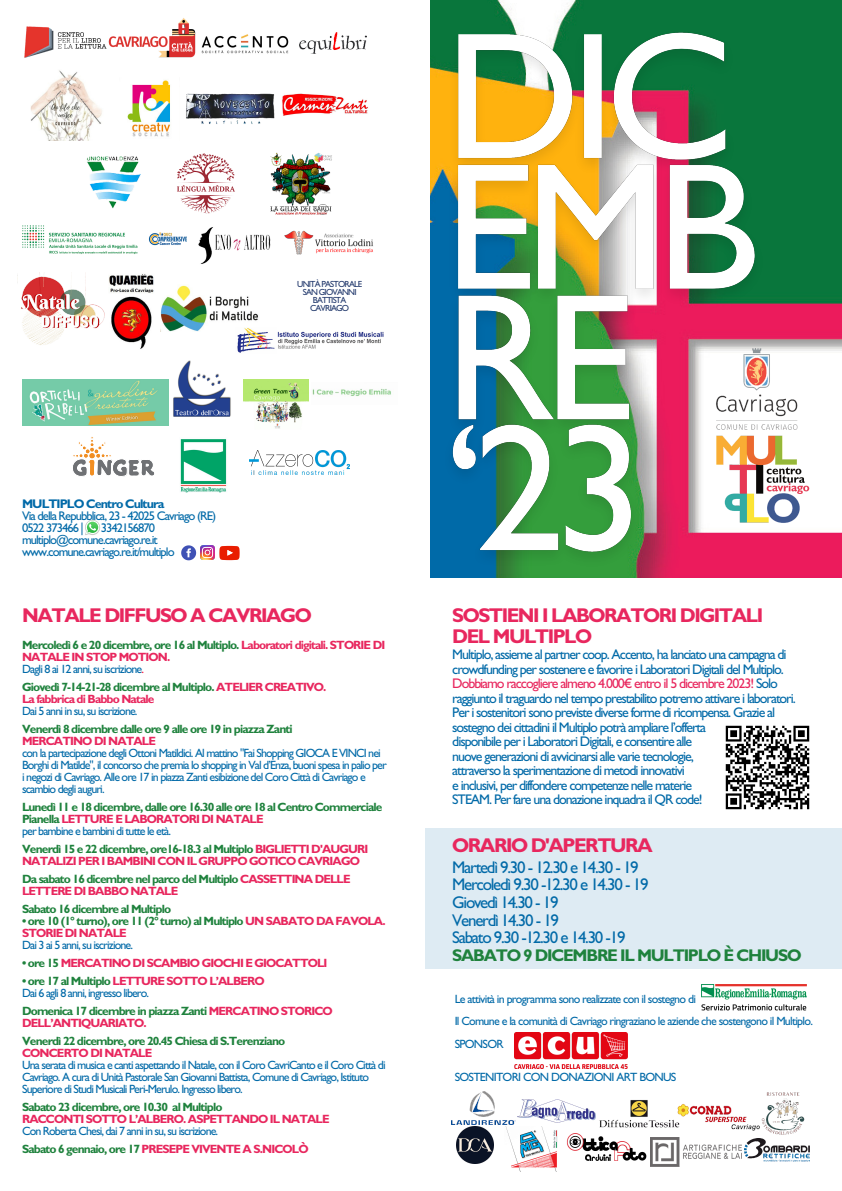
<style>
.page{position:relative;width:842px;height:1191px;background:#fff}
.page>*{position:absolute;margin:0;border:0;box-sizing:border-box;transform-origin:0 0}
.t1{font:700 20px "Gill Sans";letter-spacing:-.075em;color:#e8275e}
.t2{font:17px "Gill Sans Std";letter-spacing:-.075em;color:#026aa8}
.t3{font:700 17px "Gill Sans";letter-spacing:-.075em;color:#1f823d}
.t4{font:14px/14.5px "Gill Sans Std";letter-spacing:-.075em;color:#026aa8}
.t5{font:12.6px "Gill Sans Std";letter-spacing:-.075em;color:#026aa8}
.t6{font:700 12.6px "Gill Sans";letter-spacing:-.075em;color:#026aa8}
.t7{font:12px/12px "Gill Sans Std";letter-spacing:-.075em;color:#026aa8}
.t8{font:700 12px/12px "Gill Sans";letter-spacing:-.075em;color:#e8275e}
.t9{font:700 12px/12px "Gill Sans";letter-spacing:-.075em;color:#1f823d}
.t10{font:8.9px/7.9px "Gill Sans Std";letter-spacing:-.09em;color:#20376b;text-align:center}
.s1{color:#1f823d}
.s2{color:#ff0f39}
.s3{color:#e8275e}
</style>
<div class="page">
<svg style="left:219px;top:546px;width:21px;height:14px"></svg>
<svg style="left:181px;top:545px;width:15px;height:15px"></svg>
<img style="left:201px;top:545px;width:14px;height:14px">
<img style="left:85px;top:524px;width:15px;height:11px">
<svg style="left:86px;top:520px;width:13px;height:14px"></svg>
<img style="left:186px;top:93px;width:89px;height:31px">
<img style="left:204px;top:34px;width:85px;height:20px">
<img style="left:300px;top:32px;width:66px;height:21px">
<img style="left:270px;top:152px;width:62px;height:63px">
<img style="left:24px;top:18px;width:180px;height:40px">
<div style="left:426px;top:828px;width:416px;height:141px;background:#deebf3"></div>
<img style="left:282px;top:93px;width:86px;height:23px">
<img style="left:725px;top:725px;width:85px;height:85px">
<img style="left:30px;top:70px;width:72px;height:71px">
<img style="left:127px;top:80px;width:43px;height:57px">
<img style="left:87px;top:156px;width:54px;height:53px">
<svg style="left:73px;top:437px;width:82px;height:40px"></svg>
<img style="left:177px;top:154px;width:58px;height:60px">
<img style="left:430px;top:0;width:412px;height:577px">
<img style="left:437px;top:22px;width:335px;height:556px">
<img style="left:714px;top:346px;width:86px;height:86px">
<img style="left:714px;top:432px;width:97px;height:96px">
<img style="left:17px;top:272px;width:137px;height:77px">
<img style="left:160px;top:285px;width:98px;height:47px">
<img style="left:198px;top:227px;width:73px;height:37px">
<img style="left:250px;top:450px;width:99px;height:25px">
<img style="left:235px;top:327px;width:148px;height:26px">
<img style="left:701px;top:984px;width:106px;height:27px">
<img style="left:680px;top:1104px;width:74px;height:27px">
<img style="left:599px;top:1100px;width:81px;height:28px">
<img style="left:451px;top:1091px;width:64px;height:33px">
<img style="left:517px;top:1099px;width:78px;height:23px">
<img style="left:754px;top:1092px;width:51px;height:43px">
<img style="left:745px;top:1138px;width:65px;height:23px">
<img style="left:456px;top:1126px;width:37px;height:37px">
<img style="left:505px;top:1126px;width:52px;height:45px">
<img style="left:567px;top:1133px;width:80px;height:28px">
<img style="left:650px;top:1137px;width:91px;height:29px">
<img style="left:173px;top:360px;width:58px;height:57px">
<img style="left:244px;top:379px;width:64px;height:50px">
<img style="left:312px;top:388px;width:79px;height:8px">
<img style="left:180px;top:439px;width:47px;height:53px">
<img style="left:22px;top:379px;width:146px;height:46px">
<img style="left:22px;top:225px;width:164px;height:29px">
<img style="left:515px;top:1032px;width:112px;height:36px">
<img style="left:284px;top:230px;width:89px;height:25px">
<p class="t10" style="left:297px;top:282px;width:66px">UNITÀ PASTORALE</p>
<p class="t10" style="left:303px;top:290px;width:55px">SAN GIOVANNI<br>BATTISTA<br>CAVRIAGO</p>
<p class="t6" style="left:22px;top:499px;width:144px">MULTIPLO Centro Cultura</p>
<p class="t5" style="left:22px;top:511px;width:196px">Via della Repubblica, 23 - 42025 Cavriago (RE)</p>
<p class="t5" style="left:22px;top:523px;width:63px">0522 373466 |</p>
<p class="t5" style="left:101px;top:523px;width:56px">3342156870</p>
<p class="t5" style="left:22px;top:535px;width:137px">multiplo@comune.cavriago.re.it</p>
<p class="t5" style="left:22px;top:547px;width:154px">www.comune.cavriago.re.it/multiplo</p>
<p class="t1" style="left:22px;top:608px;width:291px">NATALE DIFFUSO A CAVRIAGO</p>
<p class="t8" style="left:22px;top:640px;width:365px"><span class="s1">Mercoledì 6 e 20 dicembre, ore 16 al Multiplo.</span> Laboratori digitali. STORIE DI<br>NATALE IN STOP MOTION.</p>
<p class="t7" style="left:22px;top:664px;width:123px">Dagli 8 ai 12 anni, su iscrizione<span class="s2">.</span></p>
<p class="t9" style="left:22px;top:682px;width:306px">Giovedì 7-14-21-28 dicembre al Multiplo. <span class="s3">ATELIER CREATIVO.</span></p>
<p class="t8" style="left:22px;top:694px;width:134px">La fabbrica di Babbo Natale</p>
<p class="t7" style="left:22px;top:706px;width:117px">Dai 5 anni in su, su iscrizione.</p>
<p class="t9" style="left:22px;top:724px;width:272px">Venerdì 8 dicembre dalle ore 9 alle ore 19 in piazza Zanti</p>
<p class="t8" style="left:22px;top:736px;width:135px">MERCATINO DI NATALE</p>
<p class="t7" style="left:22px;top:748px;width:366px">con la partecipazione degli Ottoni Matildici. Al mattino "Fai Shopping GIOCA E VINCI nei Borghi di Matilde", il concorso che premia lo shopping in Val d’Enza, buoni spesa in palio per i negozi di Cavriago. Alle ore 17 in piazza Zanti esibizione del Coro Città di Cavriago e scambio degli auguri.</p>
<p class="t9" style="left:22px;top:802px;width:362px">Lunedì 11 e 18 dicembre, dalle ore 16.30 alle ore 18 al Centro Commerciale<br>Pianella <span class="s3">LETTURE E LABORATORI DI NATALE</span></p>
<p class="t7" style="left:22px;top:826px;width:150px">per bambine e bambini di tutte le età.</p>
<p class="t8" style="left:22px;top:844px;width:348px"><span class="s1">Venerdì 15 e 22 dicembre, ore16-18.3 al Multiplo</span> BIGLIETTI D'AUGURI<br>NATALIZI PER I BAMBINI CON IL GRUPPO GOTICO CAVRIAGO</p>
<p class="t9" style="left:22px;top:874px;width:330px">Da sabato 16 dicembre nel parco del Multiplo <span class="s3">CASSETTINA DELLE<br>LETTERE DI BABBO NATALE</span></p>
<p class="t9" style="left:22px;top:904px;width:151px">Sabato 16 dicembre al Multiplo</p>
<p class="t9" style="left:22px;top:916px;width:365px">• ore 10 (1° turno), ore 11 (2° turno) al Multiplo <span class="s3">UN SABATO DA FAVOLA.<br>STORIE DI NATALE</span></p>
<p class="t7" style="left:22px;top:940px;width:112px">Dai 3 ai 5 anni, su iscrizione.</p>
<p class="t8" style="left:22px;top:958px;width:307px"><span class="s1">• ore 15</span> MERCATINO DI SCAMBIO GIOCHI E GIOCATTOLI</p>
<p class="t8" style="left:22px;top:976px;width:244px"><span class="s1">• ore 17 al Multiplo</span> LETTURE SOTTO L’ALBERO</p>
<p class="t7" style="left:22px;top:988px;width:129px">Dai 6 agli 8 anni, ingresso libero.</p>
<p class="t8" style="left:22px;top:1006px;width:312px"><span class="s1">Domenica 17 dicembre in piazza Zanti</span> MERCATINO STORICO<br>DELL’ANTIQUARIATO.</p>
<p class="t9" style="left:22px;top:1036px;width:265px">Venerdì 22 dicembre, ore 20.45 Chiesa di S.Terenziano</p>
<p class="t8" style="left:22px;top:1048px;width:132px">CONCERTO DI NATALE</p>
<p class="t7" style="left:22px;top:1060px;width:365px">Una serata di musica e canti aspettando il Natale, con il Coro CavriCanto e il Coro Città di<br>Cavriago. A cura di Unità Pastorale San Giovanni Battista, Comune di Cavriago, Istituto<br>Superiore di Studi Musicali Peri-Merulo. Ingresso libero.</p>
<p class="t9" style="left:22px;top:1102px;width:202px">Sabato 23 dicembre, ore 10.30 al Multiplo</p>
<p class="t8" style="left:22px;top:1114px;width:309px">RACCONTI SOTTO L’ALBERO. ASPETTANDO IL NATALE</p>
<p class="t7" style="left:22px;top:1126px;width:198px">Con Roberta Chesi, dai 7 anni in su, su iscrizione.</p>
<p class="t8" style="left:22px;top:1144px;width:288px"><span class="s1">Sabato 6 gennaio, ore 17</span> PRESEPE VIVENTE A S.NICOLÒ</p>
<p class="t1" style="left:452px;top:608px;width:312px">SOSTIENI I LABORATORI DIGITALI</p>
<p class="t1" style="left:452px;top:629px;width:141px">DEL MULTIPLO</p>
<p class="t4" style="left:452px;top:649px;width:336px">Multiplo, assieme al partner coop. Accento, ha lanciato una campagna di crowdfunding per sostenere e favorire i Laboratori Digitali del Multiplo.</p>
<p class="t4" style="left:452px;top:678px;width:345px"><span class="s3">Dobbiamo raccogliere almeno 4.000€ entro il 5 dicembre 2023!</span> Solo raggiunto il traguardo nel tempo prestabilito potremo attivare i laboratori.</p>
<p class="t4" style="left:452px;top:707px;width:324px">Per i sostenitori sono previste diverse forme di ricompensa. Grazie al sostegno dei cittadini il Multiplo potrà ampliare l’offerta</p>
<p class="t4" style="left:452px;top:736px;width:241px">disponibile per i Laboratori Digitali, e consentire alle</p>
<p class="t4" style="left:452px;top:750px;width:243px">nuove generazioni di avvicinarsi alle varie tecnologie,</p>
<p class="t4" style="left:452px;top:765px;width:234px">attraverso la sperimentazione di metodi innovativi</p>
<p class="t4" style="left:452px;top:779px;width:241px">e inclusivi, per diffondere competenze nelle materie</p>
<p class="t4" style="left:452px;top:794px;width:252px">STEAM. Per fare una donazione inquadra il QR code!</p>
<p class="t1" style="left:452px;top:838px;width:202px">ORARIO D'APERTURA</p>
<p class="t2" style="left:452px;top:860px;width:188px">Martedì 9.30 - 12.30 e 14.30 - 19</p>
<p class="t2" style="left:452px;top:878px;width:198px">Mercoledì 9.30 -12.30 e 14.30 - 19</p>
<p class="t2" style="left:452px;top:896px;width:108px">Giovedì 14.30 - 19</p>
<p class="t2" style="left:452px;top:913px;width:108px">Venerdì 14.30 - 19</p>
<p class="t2" style="left:452px;top:931px;width:175px">Sabato 9.30 -12.30 e 14.30 -19</p>
<p class="t3" style="left:452px;top:949px;width:351px">SABATO 9 DICEMBRE IL MULTIPLO È CHIUSO</p>
<p class="t7" style="left:455px;top:994px;width:243px">Le attività in programma sono realizzate con il sostegno di</p>
<p class="t7" style="left:455px;top:1016px;width:360px">Il Comune e la comunità di Cavriago ringraziano le aziende che sostengono il Multiplo.</p>
<p class="t7" style="left:455px;top:1039px;width:51px">SPONSOR</p>
<p class="t7" style="left:455px;top:1073px;width:223px">SOSTENITORI CON DONAZIONI ART BONUS</p>
</div>
